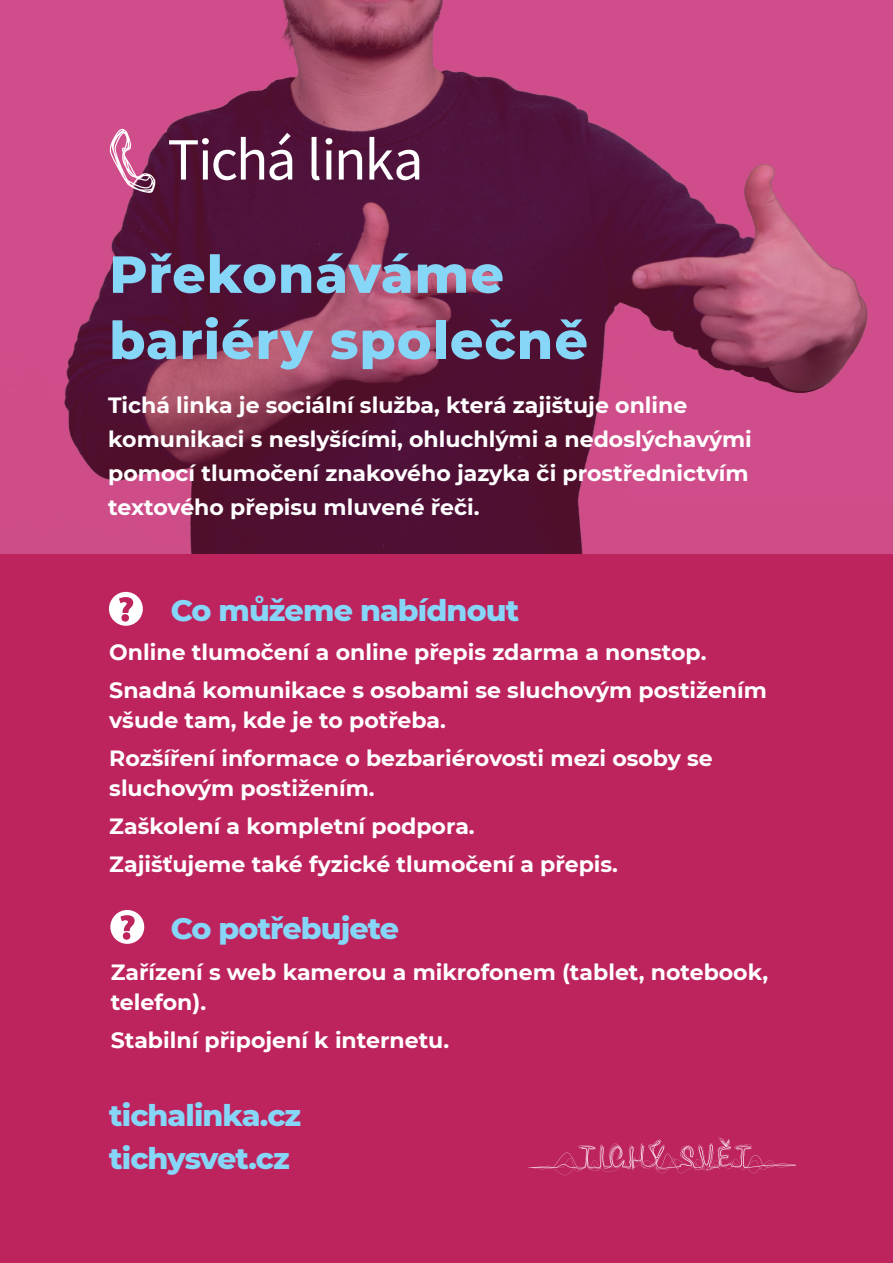
<style>
.page{position:relative;width:893px;height:1263px;background:#fff}
.page>*{position:absolute;margin:0;border:0;box-sizing:border-box;transform-origin:0 0}
.t1{font:800 52.05px/66.2px "Montserrat";letter-spacing:.02em;color:#86d6f7}
.t2{font:800 30px/42.2px "Montserrat";letter-spacing:-.03em;color:#86d6f7}
.t3{font:700 22.05px/38.1px "Montserrat";color:#fff}
</style>
<div class="page">
<div style="left:0;top:474px;width:893px;height:789px;background:#bd245e"></div>
<svg style="left:0;top:0;width:893px;height:554px;background:#963664"></svg>
<svg style="left:528px;top:1138px;width:268px;height:37px"></svg>
<svg style="left:108px;top:128px;width:48px;height:65px;background:#c66795"></svg>
<svg style="left:169px;top:133px;width:123px;height:47px"></svg>
<svg style="left:312px;top:137px;width:8px;height:43px"></svg>
<svg style="left:326px;top:138px;width:6px;height:42px"></svg>
<svg style="left:339px;top:150px;width:23px;height:30px"></svg>
<svg style="left:369px;top:137px;width:50px;height:43px"></svg>
<svg style="left:109px;top:592px;width:34px;height:34px"></svg>
<svg style="left:110px;top:910px;width:34px;height:34px"></svg>
<h1 class="t1" style="left:109px;top:238px;width:480px">Překonáváme bariéry společně</h1>
<p class="t3" style="left:108px;top:387px;width:645px;line-height:34px">Tichá linka je sociální služba, která zajištuje online komunikaci s neslyšícími, ohluchlými a nedoslýchavými pomocí tlumočení znakového jazyka či prostřednictvím textového přepisu mluvené řeči.</p>
<h2 class="t2" style="left:171px;top:588px;width:350px">Co můžeme nabídnout</h2>
<p class="t3" style="left:109px;top:632px;width:659px">Online tlumočení a online přepis zdarma a nonstop.<br>Snadná komunikace s osobami se sluchovým postižením</p>
<p class="t3" style="left:109px;top:700px;width:605px">všude tam, kde je to potřeba.<br>Rozšíření informace o bezbariérovosti mezi osoby se</p>
<p class="t3" style="left:109px;top:768px;width:510px">sluchovým postižením.<br>Zaškolení a kompletní podpora.<br>Zajišťujeme také fyzické tlumočení a přepis.</p>
<h2 class="t2" style="left:171px;top:906px;width:230px">Co potřebujete</h2>
<p class="t3" style="left:111px;top:956px;width:659px;line-height:30px">Zařízení s web kamerou a mikrofonem (tablet, notebook, telefon).</p>
<p class="t3" style="left:111px;top:1020px;width:340px">Stabilní připojení k internetu.</p>
<h2 class="t2" style="left:109px;top:1093px;width:193px">tichalinka.cz tichysvet.cz</h2>
</div>
